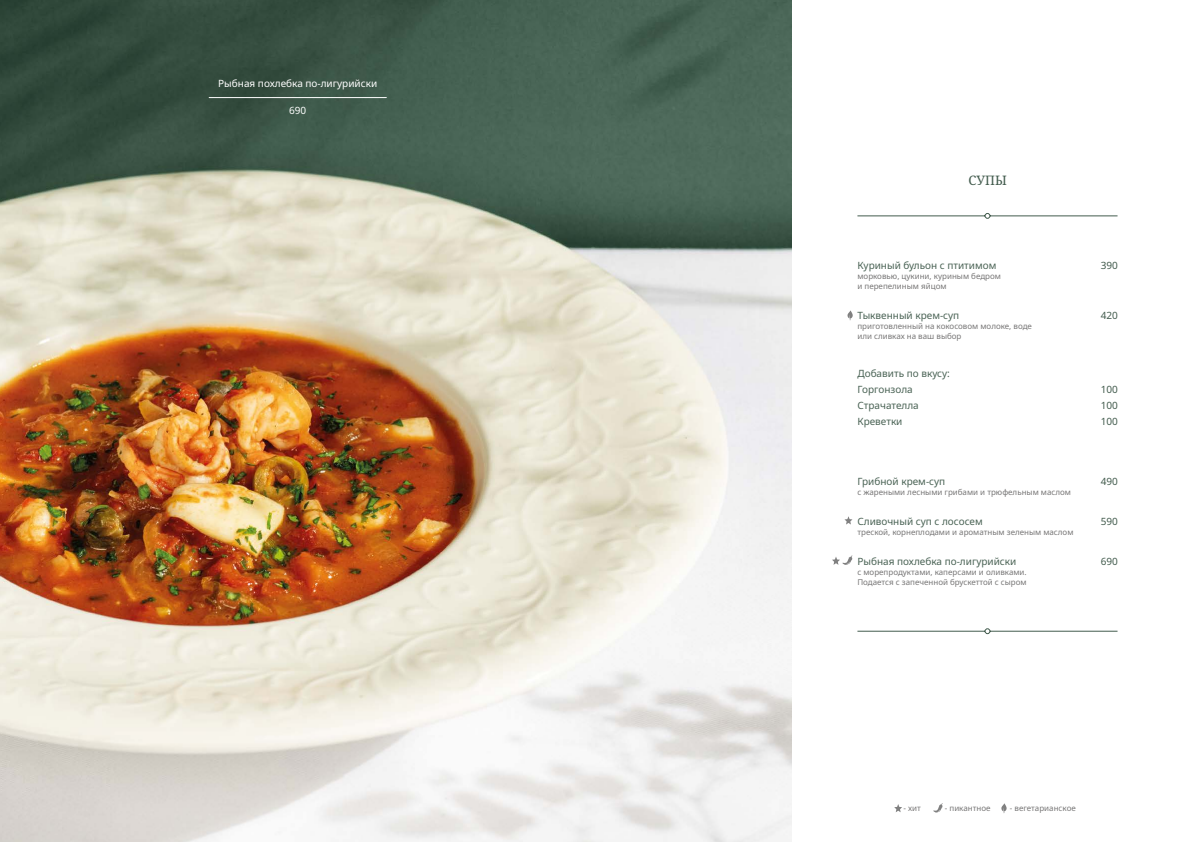
<style>
.page{position:relative;width:1191px;height:842px;background:#fff}
.page>*{position:absolute;margin:0;border:0;box-sizing:border-box;transform-origin:0 0}
.t1{font:13px "Noto Serif";color:#425b4d}
.t2{font:10px/16px "Noto Sans";color:#496254}
.t3{font:10px "Noto Sans";color:#fff}
.t4{font:10px/16px "Noto Sans";color:#425b4d;text-align:justify}
.t5{font:8px/10px "Noto Sans";color:#777676}
</style>
<div class="page">
<img style="left:0;top:0;width:791px;height:842px">
<svg style="left:857px;top:213px;width:261px;height:6px"></svg>
<svg style="left:857px;top:628px;width:261px;height:6px"></svg>
<hr style="left:209px;top:97px;width:177px;height:1px;background:#fff">
<svg style="left:832px;top:555px;width:20px;height:10px"></svg>
<svg style="left:844px;top:516px;width:8px;height:8px"></svg>
<svg style="left:847px;top:310px;width:5px;height:10px"></svg>
<svg style="left:1001px;top:803px;width:5px;height:10px"></svg>
<svg style="left:894px;top:804px;width:8px;height:8px"></svg>
<svg style="left:933px;top:803px;width:9px;height:9px"></svg>
<p class="t3" style="left:218px;top:77px;width:160px">Рыбная похлебка по-лигурийски</p>
<p class="t3" style="left:289px;top:104px;width:19px">690</p>
<h1 class="t1" style="left:968px;top:172px;width:40px">СУПЫ</h1>
<p class="t2" style="left:857px;top:257px;width:140px">Куриный бульон с птитимом</p>
<p class="t5" style="left:857px;top:271px;width:145px">морковью, цукини, куриным бедром и перепелиным яйцом</p>
<p class="t2" style="left:857px;top:307px;width:103px">Тыквенный крем-суп</p>
<p class="t5" style="left:857px;top:321px;width:176px">приготовленный на кокосовом молоке, воде или сливках на ваш выбор</p>
<p class="t2" style="left:857px;top:365px;width:94px">Добавить по вкусу:<br>Горгонзола<br>Страчателла<br>Креветки</p>
<p class="t2" style="left:857px;top:473px;width:89px">Грибной крем-суп</p>
<p class="t5" style="left:857px;top:487px;width:215px">с жареными лесными грибами и трюфельным маслом</p>
<p class="t2" style="left:857px;top:513px;width:127px">Сливочный суп с лососем</p>
<p class="t5" style="left:857px;top:527px;width:218px">треской, корнеплодами и ароматным зеленым маслом</p>
<p class="t2" style="left:857px;top:553px;width:160px">Рыбная похлебка по-лигурийски</p>
<p class="t5" style="left:857px;top:567px;width:171px">с морепродуктами, каперсами и оливками.<br>Подается с запеченной брускеттой с сыром</p>
<p class="t4" style="left:1100px;top:257px;width:19px">390</p>
<p class="t4" style="left:1100px;top:307px;width:19px">420</p>
<p class="t4" style="left:1100px;top:381px;width:19px">100<br>100<br>100</p>
<p class="t4" style="left:1100px;top:473px;width:19px">490</p>
<p class="t4" style="left:1100px;top:513px;width:19px">590</p>
<p class="t4" style="left:1100px;top:553px;width:19px">690</p>
<p class="t5" style="left:903px;top:803px;width:19px">- хит</p>
<p class="t5" style="left:944px;top:803px;width:47px">- пикантное</p>
<p class="t5" style="left:1010px;top:803px;width:67px">- вегетарианское</p>
</div>
